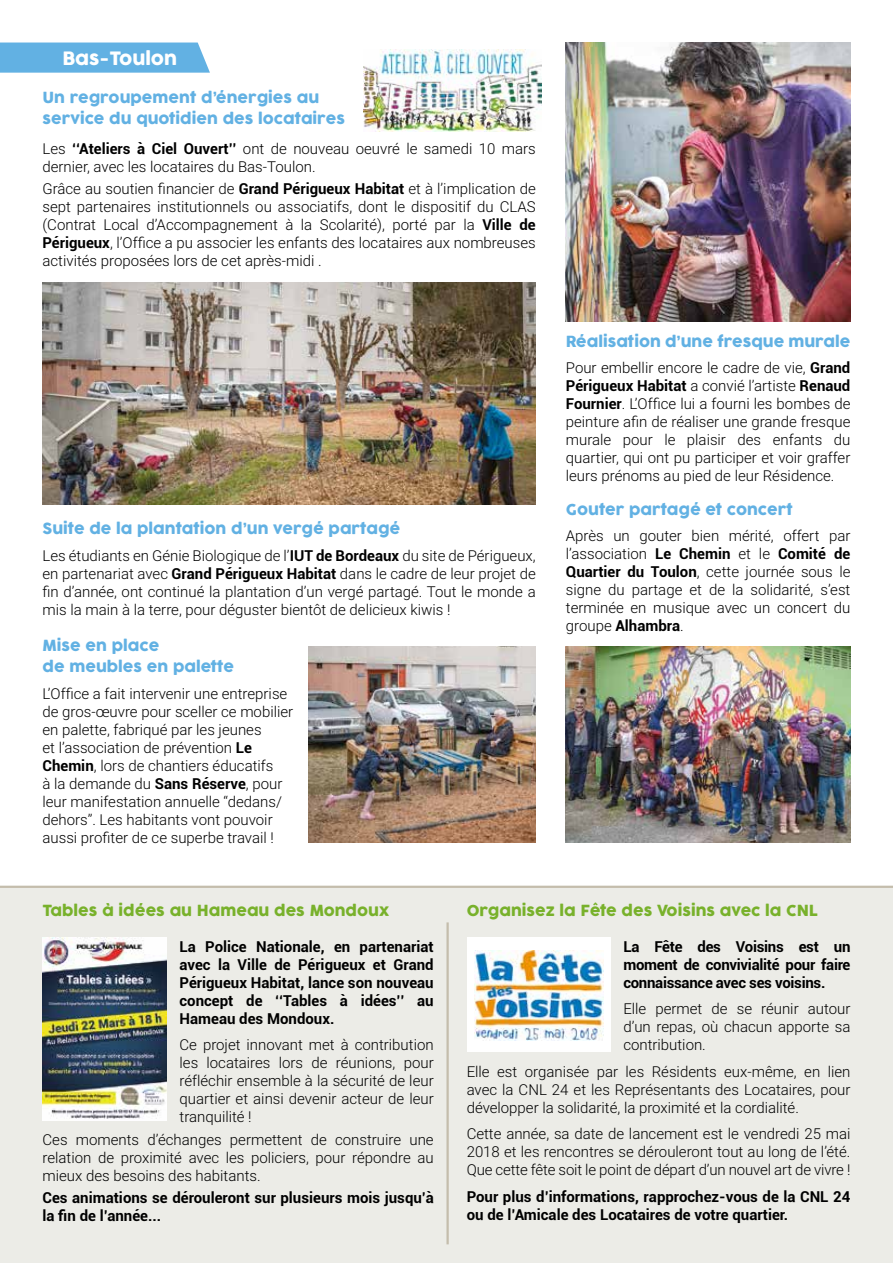
<style>
.page{position:relative;width:893px;height:1263px;background:#fff}
.page>*{position:absolute;margin:0;border:0;box-sizing:border-box;transform-origin:0 0}
.t1{font:18px "Cocogoose";color:#fff}
.t2{font:300 15px/18px "Roboto";color:#000;text-align:justify}
.t3{font:700 15px/18px "Roboto";color:#000;text-align:justify}
.t4{font:15px/21px "Cocogoose";color:#62b1e3}
.t5{font:15px "Cocogoose";color:#78b12b}
.s1{font-weight:700}
</style>
<div class="page">
<div style="left:0;top:888px;width:893px;height:375px;background:#ecece7"></div>
<hr style="left:0;top:886px;width:893px;height:2px;background:#c4bdac">
<div style="left:0;top:43px;width:210px;height:30px;background:#62b1e3"></div>
<hr style="left:446px;top:922px;width:3px;height:322px;background:#c4bdac">
<img style="left:566px;top:43px;width:284px;height:279px">
<img style="left:43px;top:282px;width:493px;height:223px">
<img style="left:308px;top:646px;width:228px;height:196px">
<img style="left:566px;top:646px;width:284px;height:196px">
<img style="left:363px;top:50px;width:179px;height:82px">
<img style="left:43px;top:937px;width:124px;height:183px">
<div style="left:467px;top:937px;width:144px;height:115px;background:#fff"></div>
<img style="left:474px;top:950px;width:129px;height:90px">
<p class="t1" style="left:63px;top:46px;width:116px">Bas-Toulon</p>
<p class="t4" style="left:43px;top:87px;width:304px">Un regroupement d’énergies au service du quotidien des locataires</p>
<p class="t2" style="left:43px;top:139px;width:495px">Les <span class="s1">‘‘Ateliers à Ciel Ouvert’’</span> ont de nouveau oeuvré le samedi 10 mars dernier, avec les locataires du Bas-Toulon.</p>
<p class="t2" style="left:43px;top:179px;width:495px">Grâce au soutien financier de <span class="s1">Grand Périgueux Habitat</span> et à l’implication de sept partenaires institutionnels ou associatifs, dont le dispositif du CLAS (Contrat Local d’Accompagnement à la Scolarité), porté par la <span class="s1">Ville de Périgueux</span>, l’Office a pu associer les enfants des locataires aux nombreuses activités proposées lors de cet après-midi .</p>
<p class="t4" style="left:43px;top:519px;width:359px">Suite de la plantation d’un vergé partagé</p>
<p class="t2" style="left:43px;top:546px;width:495px">Les étudiants en Génie Biologique de l’<span class="s1">IUT de Bordeaux</span> du site de Périgueux, en partenariat avec <span class="s1">Grand Périgueux Habitat</span> dans le cadre de leur projet de fin d’année, ont continué la plantation d’un vergé partagé. Tout le monde a mis la main à la terre, pour déguster bientôt de delicieux kiwis !</p>
<p class="t4" style="left:43px;top:636px;width:193px">Mise en place<br>de meubles en palette</p>
<p class="t2" style="left:43px;top:684px;width:252px;text-align:left">L’Office a fait intervenir une entreprise de gros-œuvre pour sceller ce mobilier en palette, fabriqué par les jeunes<br>et l’association de prévention <span class="s1">Le Chemin</span>, lors de chantiers éducatifs<br>à la demande du <span class="s1">Sans Réserve</span>, pour leur manifestation annuelle ‘‘dedans/ dehors’’. Les habitants vont pouvoir aussi profiter de ce superbe travail !</p>
<p class="t4" style="left:566px;top:331px;width:286px">Réalisation d’une fresque murale</p>
<p class="t2" style="left:566px;top:358px;width:286px">Pour embellir encore le cadre de vie, <span class="s1">Grand Périgueux Habitat</span> a convié l’artiste <span class="s1">Renaud Fournier</span>. L’Office lui a fourni les bombes de peinture afin de réaliser une grande fresque murale pour le plaisir des enfants du quartier, qui ont pu participer et voir graffer leurs prénoms au pied de leur Résidence.</p>
<p class="t4" style="left:566px;top:499px;width:229px">Gouter partagé et concert</p>
<p class="t2" style="left:566px;top:526px;width:286px">Après un gouter bien mérité, offert par l’association <span class="s1">Le Chemin</span> et le <span class="s1">Comité de Quartier du Toulon</span>, cette journée sous le signe du partage et de la solidarité, s’est terminée en musique avec un concert du groupe <span class="s1">Alhambra</span>.</p>
<p class="t5" style="left:43px;top:900px;width:348px">Tables à idées au Hameau des Mondoux</p>
<p class="t5" style="left:467px;top:900px;width:353px">Organisez la Fête des Voisins avec la CNL</p>
<p class="t3" style="left:180px;top:937px;width:256px">La Police Nationale, en partenariat avec la Ville de Périgueux et Grand Périgueux Habitat, lance son nouveau concept de ‘‘Tables à idées’’ au Hameau des Mondoux.</p>
<p class="t2" style="left:180px;top:1035px;width:256px">Ce projet innovant met à contribution les locataires lors de réunions, pour réfléchir ensemble à la sécurité de leur quartier et ainsi devenir acteur de leur tranquilité !</p>
<p class="t2" style="left:43px;top:1129px;width:393px">Ces moments d’échanges permettent de construire une relation de proximité avec les policiers, pour répondre au mieux des besoins des habitants.</p>
<p class="t3" style="left:43px;top:1188px;width:393px">Ces animations se dérouleront sur plusieurs mois jusqu’à la fin de l’année...</p>
<p class="t3" style="left:623px;top:937px;width:229px">La Fête des Voisins est un moment de convivialité pour faire connaissance avec ses voisins.</p>
<p class="t2" style="left:623px;top:999px;width:229px">Elle permet de se réunir autour d’un repas, où chacun apporte sa contribution.</p>
<p class="t2" style="left:467px;top:1062px;width:385px">Elle est organisée par les Résidents eux-même, en lien avec la CNL 24 et les Représentants des Locataires, pour développer la solidarité, la proximité et la cordialité.</p>
<p class="t2" style="left:467px;top:1124px;width:385px">Cette année, sa date de lancement est le vendredi 25 mai 2018 et les rencontres se dérouleront tout au long de l’été.<br>Que cette fête soit le point de départ d’un nouvel art de vivre !</p>
<p class="t3" style="left:467px;top:1187px;width:385px">Pour plus d’informations, rapprochez-vous de la CNL 24 ou de l’Amicale des Locataires de votre quartier.</p>
</div>
